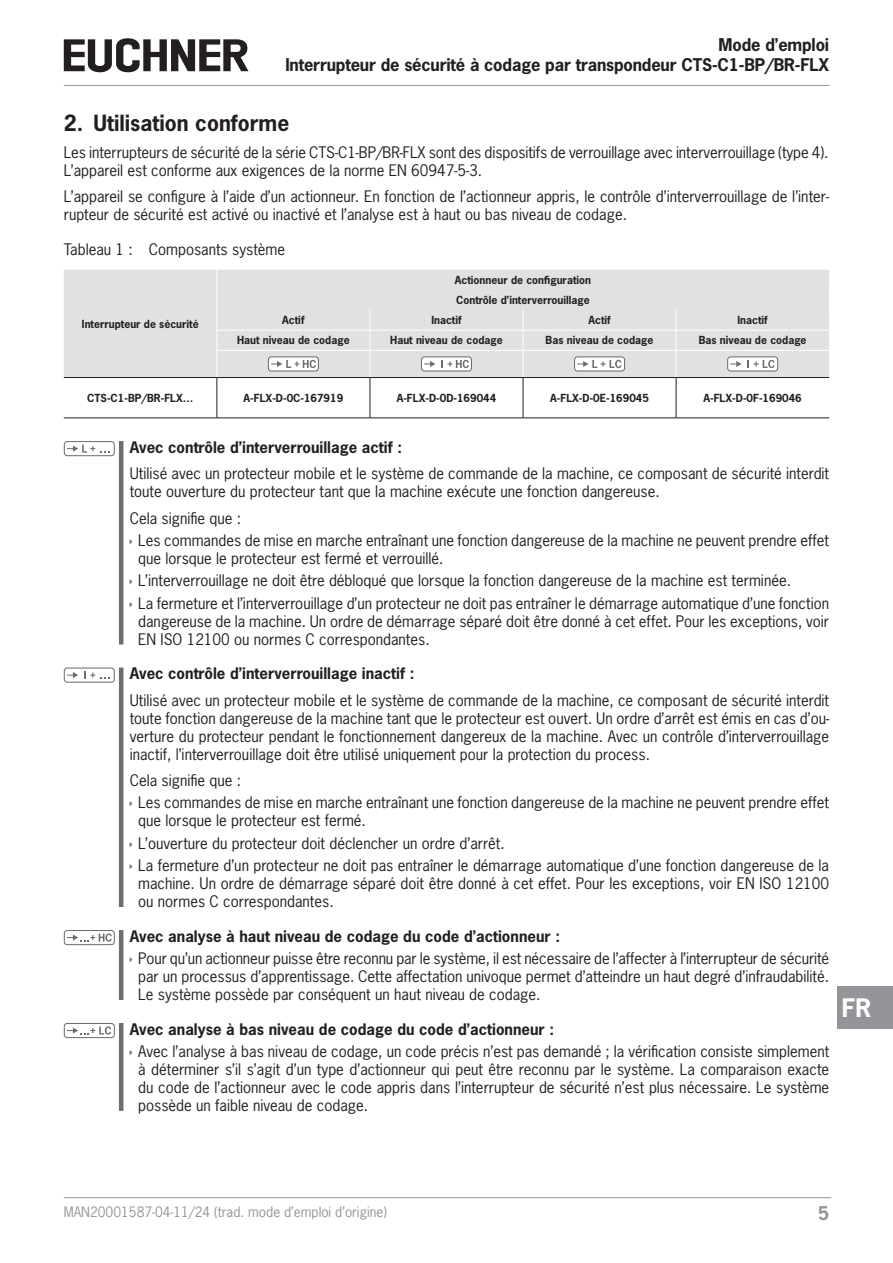
<style>
.page{position:relative;width:893px;height:1263px;background:#fff}
.page>*{position:absolute;margin:0;border:0;box-sizing:border-box;transform-origin:0 0}
.t1{font:700 24px "News Gothic Std";color:#fff}
.t2{font:700 21px "News Gothic Std";color:#231f20}
.t3{font:700 17.85px "News Gothic Std";color:#939598}
.t4{font:700 16.5px/20.2px "News Gothic Std";letter-spacing:-.01em;color:#231f20;text-align:right}
.paragraph{font:15px/18px "News Gothic Std";color:#231f20}
.paragraph-2{font:700 15px "News Gothic Std";color:#231f20}
.t5{font:13.5px "News Gothic Std";color:#939598}
.tableheadcentered{font:700 10.5px "News Gothic Std";color:#231f20}
.tablebodycentred{font:700 10.5px "News Gothic Std";color:#231f20}
</style>
<div class="page">
<hr style="left:64px;top:85px;width:765px;height:1px;background:#939598">
<hr style="left:64px;top:1197px;width:767px;height:1px;background:#939598">
<svg style="left:64px;top:38px;width:184px;height:34px"></svg>
<div style="left:838px;top:986px;width:55px;height:43px;background:#939598"></div>
<div style="left:64px;top:270px;width:765px;height:107px;background:#e0e1e3"></div>
<hr style="left:64px;top:418px;width:153px;height:1px;background:#231f20">
<hr style="left:217px;top:378px;width:1px;height:40px;background:#231f20">
<hr style="left:217px;top:418px;width:153px;height:1px;background:#231f20">
<hr style="left:370px;top:418px;width:153px;height:1px;background:#231f20">
<hr style="left:370px;top:378px;width:1px;height:40px;background:#231f20">
<hr style="left:676px;top:418px;width:153px;height:1px;background:#231f20">
<hr style="left:64px;top:377px;width:153px;height:1px;background:#231f20">
<hr style="left:217px;top:377px;width:153px;height:1px;background:#231f20">
<hr style="left:370px;top:377px;width:153px;height:1px;background:#231f20">
<svg style="left:370px;top:310px;width:1px;height:67px"></svg>
<hr style="left:676px;top:377px;width:153px;height:1px;background:#231f20">
<hr style="left:523px;top:378px;width:1px;height:40px;background:#231f20">
<hr style="left:676px;top:378px;width:1px;height:40px;background:#231f20">
<hr style="left:523px;top:418px;width:153px;height:1px;background:#231f20">
<svg style="left:523px;top:310px;width:1px;height:67px"></svg>
<hr style="left:523px;top:377px;width:153px;height:1px;background:#231f20">
<hr style="left:217px;top:330px;width:153px;height:1px;background:#fff">
<hr style="left:370px;top:330px;width:153px;height:1px;background:#fff">
<hr style="left:523px;top:330px;width:153px;height:1px;background:#fff">
<hr style="left:676px;top:330px;width:153px;height:1px;background:#fff">
<svg style="left:676px;top:310px;width:1px;height:67px"></svg>
<svg style="left:216px;top:270px;width:1px;height:107px"></svg>
<hr style="left:217px;top:350px;width:153px;height:1px;background:#fff">
<hr style="left:370px;top:350px;width:153px;height:1px;background:#fff">
<hr style="left:523px;top:350px;width:153px;height:1px;background:#fff">
<hr style="left:676px;top:350px;width:153px;height:1px;background:#fff">
<div style="left:268px;top:357px;width:50px;height:14px;background:#fff;border-radius:3px"></div>
<div style="left:268px;top:356px;width:51px;height:15px;border:1px solid #6c6d70;border-radius:3px"></div>
<svg style="left:271px;top:360px;width:45px;height:8px"></svg>
<div style="left:421px;top:357px;width:50px;height:14px;background:#fff;border-radius:3px"></div>
<div style="left:421px;top:356px;width:51px;height:15px;border:1px solid #6c6d70;border-radius:3px"></div>
<svg style="left:441px;top:360px;width:28px;height:8px"></svg>
<svg style="left:424px;top:361px;width:11px;height:6px"></svg>
<div style="left:575px;top:357px;width:50px;height:14px;background:#fff;border-radius:3px"></div>
<div style="left:574px;top:356px;width:51px;height:15px;border:1px solid #6c6d70;border-radius:3px"></div>
<svg style="left:577px;top:360px;width:44px;height:8px"></svg>
<div style="left:728px;top:357px;width:50px;height:14px;background:#fff;border-radius:3px"></div>
<div style="left:727px;top:356px;width:51px;height:15px;border:1px solid #6c6d70;border-radius:3px"></div>
<svg style="left:730px;top:360px;width:44px;height:8px"></svg>
<hr style="left:119px;top:441px;width:4px;height:203px;background:#6c6d70">
<div style="left:64px;top:441px;width:51px;height:15px;border:1px solid #6c6d70;border-radius:3px"></div>
<svg style="left:67px;top:445px;width:43px;height:8px"></svg>
<hr style="left:119px;top:667px;width:4px;height:240px;background:#6c6d70">
<div style="left:64px;top:667px;width:51px;height:16px;border:1px solid #6c6d70;border-radius:3px"></div>
<svg style="left:67px;top:672px;width:11px;height:6px"></svg>
<svg style="left:84px;top:671px;width:26px;height:8px"></svg>
<hr style="left:119px;top:930px;width:4px;height:70px;background:#6c6d70">
<div style="left:64px;top:930px;width:51px;height:15px;border:1px solid #6c6d70;border-radius:3px"></div>
<svg style="left:67px;top:933px;width:45px;height:9px"></svg>
<hr style="left:119px;top:1023px;width:4px;height:88px;background:#6c6d70">
<div style="left:64px;top:1023px;width:51px;height:15px;border:1px solid #6c6d70;border-radius:3px"></div>
<svg style="left:67px;top:1026px;width:44px;height:9px"></svg>
<p class="t4" style="left:285px;top:34px;width:545px">Mode d’emploi<br>Interrupteur de sécurité à codage par transpondeur CTS-C1-BP/BR-FLX</p>
<p class="t2" style="left:64px;top:109px;width:227px">2. Utilisation conforme</p>
<p class="paragraph" style="left:64px;top:143px;width:766px">Les interrupteurs de sécurité de la série CTS-C1-BP/BR-FLX sont des dispositifs de verrouillage avec interverrouillage (type 4).<br>L’appareil est conforme aux exigences de la norme EN 60947‑5‑3.</p>
<p class="paragraph" style="left:64px;top:187px;width:767px">L’appareil se configure à l’aide d’un actionneur. En fonction de l’actionneur appris, le contrôle d’interverrouillage de l’inter&shy;rupteur de sécurité est activé ou inactivé et l’analyse est à haut ou bas niveau de codage.</p>
<p class="paragraph" style="left:64px;top:240px;width:223px">Tableau 1 : Composants système</p>
<p class="tableheadcentered" style="left:82px;top:317px;width:118px">Interrupteur de sécurité</p>
<p class="tableheadcentered" style="left:455px;top:273px;width:138px">Actionneur de configuration</p>
<p class="tableheadcentered" style="left:456px;top:293px;width:135px">Contrôle d’interverrouillage</p>
<p class="tableheadcentered" style="left:282px;top:313px;width:24px">Actif</p>
<p class="tableheadcentered" style="left:431px;top:313px;width:32px">Inactif</p>
<p class="tableheadcentered" style="left:588px;top:313px;width:24px">Actif</p>
<p class="tableheadcentered" style="left:737px;top:313px;width:32px">Inactif</p>
<p class="tableheadcentered" style="left:237px;top:333px;width:114px">Haut niveau de codage</p>
<p class="tableheadcentered" style="left:390px;top:333px;width:114px">Haut niveau de codage</p>
<p class="tableheadcentered" style="left:546px;top:333px;width:109px">Bas niveau de codage</p>
<p class="tableheadcentered" style="left:699px;top:333px;width:109px">Bas niveau de codage</p>
<p class="tablebodycentred" style="left:87px;top:391px;width:108px">CTS-C1-BP/BR-FLX…</p>
<p class="tablebodycentred" style="left:244px;top:391px;width:101px">A-FLX-D-0C-167919</p>
<p class="tablebodycentred" style="left:397px;top:391px;width:101px">A-FLX-D-0D-169044</p>
<p class="tablebodycentred" style="left:550px;top:391px;width:100px">A-FLX-D-0E-169045</p>
<p class="tablebodycentred" style="left:703px;top:391px;width:100px">A-FLX-D-0F-169046</p>
<p class="paragraph-2" style="left:130px;top:437px;width:274px">Avec contrôle d’interverrouillage actif :</p>
<p class="paragraph" style="left:130px;top:464px;width:701px">Utilisé avec un protecteur mobile et le système de commande de la machine, ce composant de sécurité interdit toute ouverture du protecteur tant que la machine exécute une fonction dangereuse.</p>
<p class="paragraph" style="left:130px;top:509px;width:113px">Cela signifie que :</p>
<p class="paragraph" style="left:138px;top:531px;width:692px">Les commandes de mise en marche entraînant une fonction dangereuse de la machine ne peuvent prendre effet que lorsque le protecteur est fermé et verrouillé.</p>
<p class="paragraph" style="left:138px;top:571px;width:654px">L’interverrouillage ne doit être débloqué que lorsque la fonction dangereuse de la machine est terminée.</p>
<p class="paragraph" style="left:138px;top:594px;width:692px;text-align:justify">La fermeture et l’interverrouillage d’un protecteur ne doit pas entraîner le démarrage automatique d’une fonction dangereuse de la machine. Un ordre de démarrage séparé doit être donné à cet effet. Pour les exceptions, voir EN ISO 12100 ou normes C correspondantes.</p>
<p class="paragraph-2" style="left:130px;top:664px;width:286px">Avec contrôle d’interverrouillage inactif :</p>
<p class="paragraph" style="left:130px;top:691px;width:701px;text-align:justify">Utilisé avec un protecteur mobile et le système de commande de la machine, ce composant de sécurité interdit toute fonction dangereuse de la machine tant que le protecteur est ouvert. Un ordre d’arrêt est émis en cas d’ou&shy;verture du protecteur pendant le fonctionnement dangereux de la machine. Avec un contrôle d’interverrouillage inactif, l’interverrouillage doit être utilisé uniquement pour la protection du process.</p>
<p class="paragraph" style="left:130px;top:771px;width:113px">Cela signifie que :</p>
<p class="paragraph" style="left:138px;top:794px;width:692px">Les commandes de mise en marche entraînant une fonction dangereuse de la machine ne peuvent prendre effet que lorsque le protecteur est fermé.</p>
<p class="paragraph" style="left:138px;top:834px;width:368px">L’ouverture du protecteur doit déclencher un ordre d’arrêt.</p>
<p class="paragraph" style="left:138px;top:856px;width:692px;text-align:justify">La fermeture d’un protecteur ne doit pas entraîner le démarrage automatique d’une fonction dangereuse de la machine. Un ordre de démarrage séparé doit être donné à cet effet. Pour les exceptions, voir EN ISO 12100 ou normes C correspondantes.</p>
<p class="paragraph-2" style="left:130px;top:926px;width:432px">Avec analyse à haut niveau de codage du code d’actionneur :</p>
<p class="paragraph" style="left:138px;top:949px;width:693px;text-align:justify">Pour qu’un actionneur puisse être reconnu par le système, il est nécessaire de l’affecter à l’interrupteur de sécurité par un processus d’apprentissage. Cette affectation univoque permet d’atteindre un haut degré d’infraudabilité.<br>Le système possède par conséquent un haut niveau de codage.</p>
<p class="paragraph-2" style="left:130px;top:1019px;width:426px">Avec analyse à bas niveau de codage du code d’actionneur :</p>
<p class="paragraph" style="left:138px;top:1042px;width:693px;text-align:justify">Avec l’analyse à bas niveau de codage, un code précis n’est pas demandé ; la vérification consiste simplement à déterminer s’il s’agit d’un type d’actionneur qui peut être reconnu par le système. La comparaison exacte du code de l’actionneur avec le code appris dans l’interrupteur de sécurité n’est plus nécessaire. Le système possède un faible niveau de codage.</p>
<h1 class="t1" style="left:842px;top:992px;width:31px">FR</h1>
<p class="t5" style="left:64px;top:1203px;width:325px">MAN20001587-04-11/24 (trad. mode d’emploi d’origine)</p>
<p class="t3" style="left:818px;top:1201px;width:13px">5</p>
</div>
